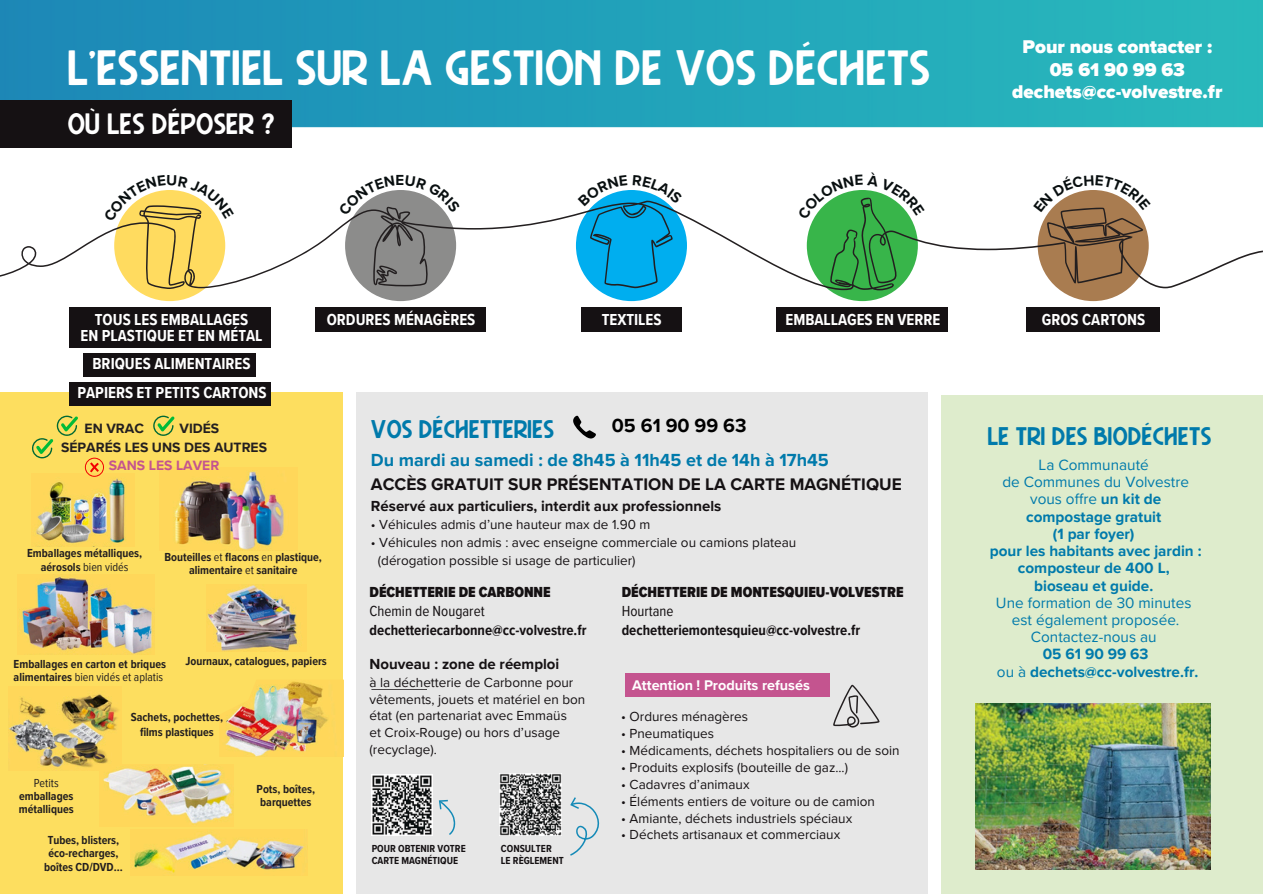
<style>
.page{position:relative;width:1263px;height:894px;background:#fff}
.page>*{position:absolute;margin:0;border:0;box-sizing:border-box;transform-origin:0 0}
.t1{font:49.5px "Hasthon";color:#fff}
.t2{font:29.4px "Hasthon";color:#fff}
.t3{font:25.5px "Hasthon";color:#007aab}
.t4{font:700 19.5px "Proxima Nova";color:#000}
.t5{font:900 19.05px/22.5px "Proxima Nova";color:#fff;text-align:center}
.t6{font:700 18px "Proxima Nova";color:#007aab}
.t7{font:700 17.25px "Proxima Nova";color:#151113}
.t8{font:700 16.35px/15.8px "Proxima Nova Cond";color:#fff;text-align:center}
.t9{font:700 15.3px/17.2px "Proxima Nova";color:#007aab;text-align:center}
.t10{font:700 15px/19.2px "Proxima Nova Cond";color:#151113}
.t11{font:700 15px "Proxima Nova";color:#151113}
.t12{font:700 15px "Proxima Nova";color:#090f10}
.t13{font:700 14.4px "Proxima Nova";color:#fff}
.t14{font:700 13.95px/18px "Proxima Nova";color:#231f20;text-align:center}
.t15{font:13.5px/16.8px "Proxima Nova";color:#151113}
.t16{font:700 12px/13px "Proxima Nova Cond";color:#231f20;text-align:center}
.t17{font:700 10.5px/12.3px "Proxima Nova Cond";color:#151113}
.s1{color:#c4548f}
.s2{font-weight:400}
.s3{font-weight:900}
</style>
<div class="page">
<img style="left:0;top:0;width:1263px;height:127px">
<div style="left:941px;top:395px;width:322px;height:498px;background:#deeccc"></div>
<img style="left:976px;top:703px;width:235px;height:166px">
<div style="left:356px;top:392px;width:571px;height:501px;background:#e7e7e7"></div>
<img style="left:371px;top:774px;width:61px;height:61px">
<img style="left:500px;top:773px;width:61px;height:62px">
<div style="left:0;top:101px;width:292px;height:47px;background:#151113"></div>
<svg style="left:439px;top:799px;width:16px;height:35px"></svg>
<svg style="left:570px;top:797px;width:29px;height:58px"></svg>
<svg style="left:833px;top:684px;width:46px;height:43px"></svg>
<div style="left:626px;top:673px;width:204px;height:23px;background:#c4548f"></div>
<div style="left:0;top:392px;width:343px;height:501px;background:#fdde5f"></div>
<div style="left:316px;top:307px;width:169px;height:24px;background:#151113"></div>
<div style="left:84px;top:353px;width:172px;height:23px;background:#151113"></div>
<div style="left:69px;top:382px;width:201px;height:23px;background:#151113"></div>
<div style="left:69px;top:307px;width:201px;height:40px;background:#151113"></div>
<div style="left:582px;top:307px;width:99px;height:24px;background:#151113"></div>
<div style="left:777px;top:307px;width:171px;height:24px;background:#151113"></div>
<div style="left:1027px;top:307px;width:132px;height:24px;background:#151113"></div>
<div style="left:114px;top:190px;width:111px;height:111px;background:#ffdb5f;border-radius:50%"></div>
<div style="left:345px;top:190px;width:111px;height:111px;background:#8c8c8b;border-radius:50%"></div>
<div style="left:576px;top:190px;width:111px;height:111px;background:#00aeef;border-radius:50%"></div>
<svg style="left:807px;top:190px;width:111px;height:111px;background:#36a445"></svg>
<div style="left:1038px;top:190px;width:111px;height:111px;background:#a97c50;border-radius:50%"></div>
<img style="left:35px;top:476px;width:91px;height:70px">
<img style="left:173px;top:470px;width:111px;height:80px">
<img style="left:19px;top:574px;width:134px;height:80px">
<img style="left:207px;top:585px;width:93px;height:66px">
<img style="left:225px;top:679px;width:119px;height:77px">
<img style="left:9px;top:693px;width:111px;height:75px">
<img style="left:100px;top:764px;width:133px;height:61px">
<img style="left:131px;top:831px;width:175px;height:42px">
<svg style="left:153px;top:415px;width:22px;height:21px"></svg>
<svg style="left:32px;top:415px;width:46px;height:43px"></svg>
<svg style="left:85px;top:457px;width:19px;height:19px"></svg>
<svg style="left:573px;top:415px;width:23px;height:24px"></svg>
<svg style="left:104px;top:190px;width:1045px;height:55px"></svg>
<p class="t1" style="left:68px;top:46px;width:865px">L’ESSENTIEL SUR LA GESTION DE VOS DÉCHETS</p>
<p class="t2" style="left:68px;top:110px;width:209px">OÙ LES DÉPOSER ?</p>
<p class="t12" style="left:396px;top:171px;width:10px">E</p>
<p class="t5" style="left:1012px;top:36px;width:212px">Pour nous contacter :<br>05 61 90 99 63 dechets@cc-volvestre.fr</p>
<p class="t8" style="left:81px;top:312px;width:183px">TOUS LES EMBALLAGES<br>EN PLASTIQUE ET EN MÉTAL</p>
<p class="t8" style="left:77px;top:349px;width:191px;line-height:29.2px">BRIQUES ALIMENTAIRES<br>PAPIERS ET PETITS CARTONS</p>
<p class="t8" style="left:327px;top:312px;width:150px">ORDURES MÉNAGÈRES</p>
<p class="t8" style="left:602px;top:312px;width:61px">TEXTILES</p>
<p class="t8" style="left:785px;top:312px;width:156px">EMBALLAGES EN VERRE</p>
<p class="t8" style="left:1042px;top:312px;width:105px">GROS CARTONS</p>
<p class="t14" style="left:85px;top:420px;width:61px">EN VRAC</p>
<p class="t14" style="left:180px;top:420px;width:41px">VIDÉS</p>
<h3 class="t14" style="left:61px;top:438px;width:207px">SÉPARÉS LES UNS DES AUTRES<br><span class="s1">SANS LES LAVER</span></h3>
<p class="t16" style="left:27px;top:547px;width:116px">Emballages métalliques, aérosols <span class="s2">bien vidés</span></p>
<p class="t16" style="left:165px;top:550px;width:159px">Bouteilles <span class="s2">et</span> flacons <span class="s2">en</span> plastique, alimentaire <span class="s2">et</span> sanitaire</p>
<p class="t16" style="left:14px;top:657px;width:154px;text-align:left">Emballages en carton et briques alimentaires <span class="s2">bien vidés et aplatis</span></p>
<p class="t16" style="left:185px;top:655px;width:143px">Journaux, catalogues, papiers</p>
<p class="t16" style="left:131px;top:710px;width:94px">Sachets, pochettes,</p>
<p class="t16" style="left:140px;top:725px;width:75px">films plastiques</p>
<p class="t16" style="left:19px;top:776px;width:56px"><span class="s2">Petits </span>emballages métalliques</p>
<p class="t16" style="left:44px;top:834px;width:80px">Tubes, blisters, éco-recharges, boîtes CD/DVD...</p>
<p class="t16" style="left:257px;top:782px;width:60px;text-align:left">Pots, boîtes, barquettes</p>
<h1 class="t3" style="left:371px;top:417px;width:185px">VOS DÉCHETTERIES</h1>
<p class="t6" style="left:371px;top:449px;width:459px">Du mardi au samedi : de 8h45 à 11h45 et de 14h à 17h45</p>
<p class="t7" style="left:371px;top:473px;width:532px">ACCÈS GRATUIT SUR PRÉSENTATION DE LA CARTE MAGNÉTIQUE</p>
<p class="t11" style="left:371px;top:497px;width:352px">Réservé aux particuliers, interdit aux professionnels</p>
<p class="t15" style="left:371px;top:516px;width:281px">• Véhicules admis d’une hauteur max de 1.90 m</p>
<p class="t15" style="left:371px;top:534px;width:427px">• Véhicules non admis : avec enseigne commerciale ou camions plateau</p>
<p class="t15" style="left:378px;top:552px;width:259px">(dérogation possible si usage de particulier)</p>
<p class="t4" style="left:612px;top:414px;width:136px">05 61 90 99 63</p>
<p class="t10" style="left:370px;top:582px;width:218px"><span class="s3">DÉCHETTERIE DE CARBONNE<br></span><span class="s2">Chemin de Nougaret </span>dechetteriecarbonne@cc-volvestre.fr</p>
<p class="t10" style="left:622px;top:582px;width:283px"><span class="s3">DÉCHETTERIE DE MONTESQUIEU-VOLVESTRE<br></span><span class="s2">Hourtane </span>dechetteriemontesquieu@cc-volvestre.fr</p>
<p class="t11" style="left:370px;top:654px;width:191px">Nouveau : zone de réemploi</p>
<p class="t15" style="left:370px;top:673px;width:217px">à la déchetterie de Carbonne pour vêtements, jouets et matériel en bon état (en partenariat avec Emmaüs</p>
<p class="t15" style="left:370px;top:724px;width:192px">et Croix-Rouge) ou hors d’usage (recyclage).</p>
<p class="t17" style="left:372px;top:842px;width:96px">POUR OBTENIR VOTRE<br>CARTE MAGNÉTIQUE</p>
<p class="t17" style="left:501px;top:842px;width:52px">CONSULTER</p>
<p class="t17" style="left:501px;top:854px;width:64px">LE RÈGLEMENT</p>
<p class="t13" style="left:632px;top:676px;width:179px">Attention ! Produits refusés</p>
<p class="t15" style="left:621px;top:708px;width:128px">• Ordures ménagères</p>
<p class="t15" style="left:621px;top:725px;width:94px">• Pneumatiques</p>
<p class="t15" style="left:621px;top:742px;width:280px">• Médicaments, déchets hospitaliers ou de soin</p>
<p class="t15" style="left:621px;top:759px;width:228px">• Produits explosifs (bouteille de gaz...)</p>
<p class="t15" style="left:621px;top:776px;width:130px">• Cadavres d’animaux</p>
<p class="t15" style="left:621px;top:792px;width:255px">• Éléments entiers de voiture ou de camion</p>
<p class="t15" style="left:621px;top:809px;width:232px">• Amiante, déchets industriels spéciaux</p>
<p class="t15" style="left:621px;top:826px;width:220px">• Déchets artisanaux et commerciaux</p>
<p class="t3" style="left:988px;top:424px;width:225px">LE TRI DES BIODÉCHETS</p>
<p class="t9" style="left:990px;top:456px;width:213px"><span class="s2">La Communauté<br>de Communes du Volvestre vous offre</span> un kit de compostage gratuit<br>(1 par foyer)<br>pour les habitants avec jardin : composteur de 400 L,<br>bioseau et guide.<br><span class="s2">Une formation de 30 minutes est également proposée.<br>Contactez-nous au<br></span>05 61 90 99 63<br><span class="s2">ou à</span> dechets@cc-volvestre.fr.</p>
</div>
